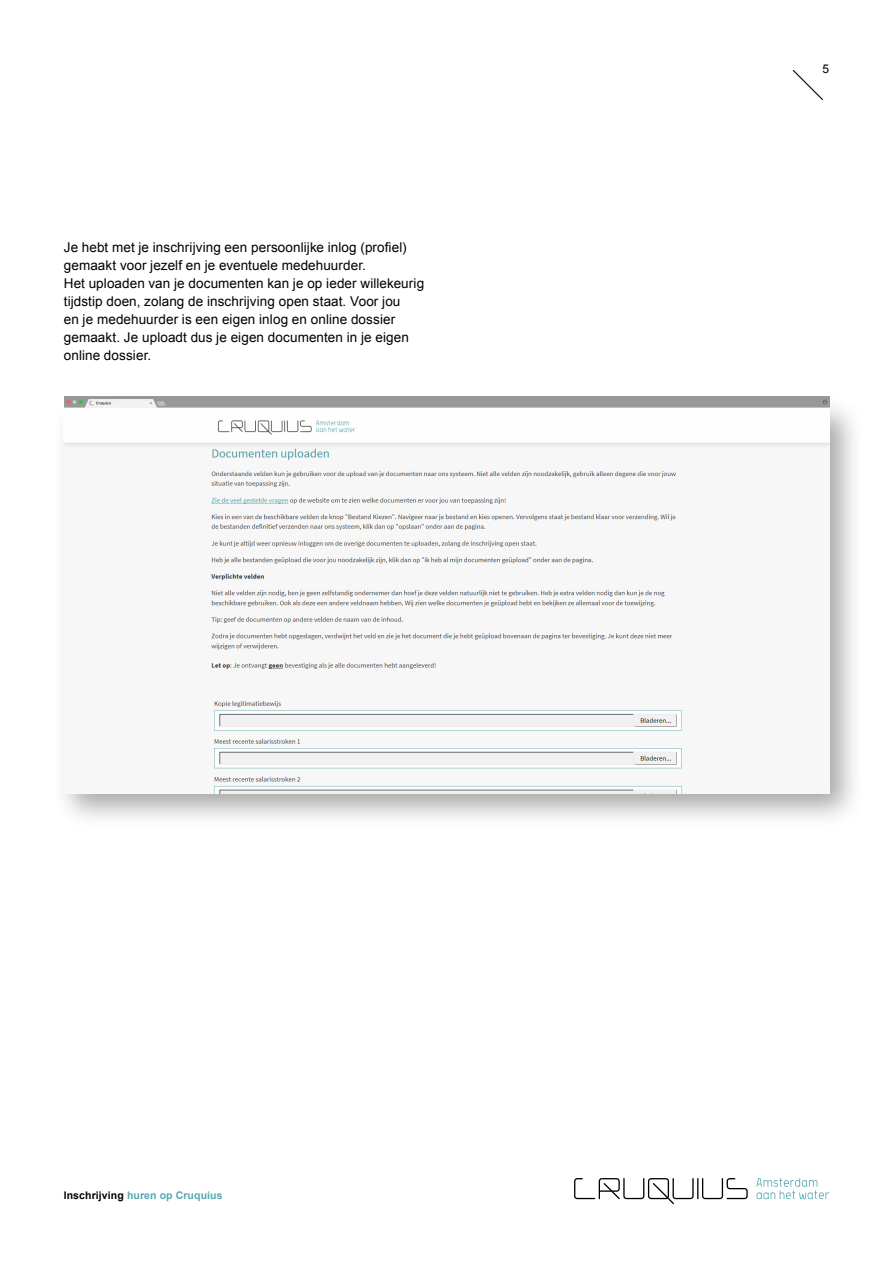
<style>
.page{position:relative;width:893px;height:1263px;background:#fff}
.page>*{position:absolute;margin:0;border:0;box-sizing:border-box;transform-origin:0 0}
.t1{font:13.5px/18px "Arial";letter-spacing:.005em;color:#000}
.t2{font:12px "Arial";color:#000}
.t3{font:700 10.5px "Arial";letter-spacing:.01em;color:#56a6b1}
.s1{color:#000}
</style>
<div class="page">
<svg style="left:792px;top:70px;width:31px;height:31px"></svg>
<svg style="left:756px;top:1178px;width:73px;height:21px"></svg>
<svg style="left:574px;top:1178px;width:174px;height:26px"></svg>
<div style="left:52px;top:395px;width:813px;height:434px;background:#000;opacity:.35"></div>
<img style="left:64px;top:396px;width:765px;height:397px">
<p class="t1" style="left:64px;top:238px;width:362px">Je hebt met je inschrijving een persoonlijke inlog (profiel) gemaakt voor jezelf en je eventuele medehuurder.<br>Het uploaden van je documenten kan je op ieder willekeurig tijdstip doen, zolang de inschrijving open staat. Voor jou<br>en je medehuurder is een eigen inlog en online dossier gemaakt. Je uploadt dus je eigen documenten in je eigen online dossier.</p>
<p class="t3" style="left:64px;top:1188px;width:160px"><span class="s1">Inschrijving</span> huren op Cruquius</p>
<p class="t2" style="left:822px;top:60px;width:8px">5</p>
</div>
